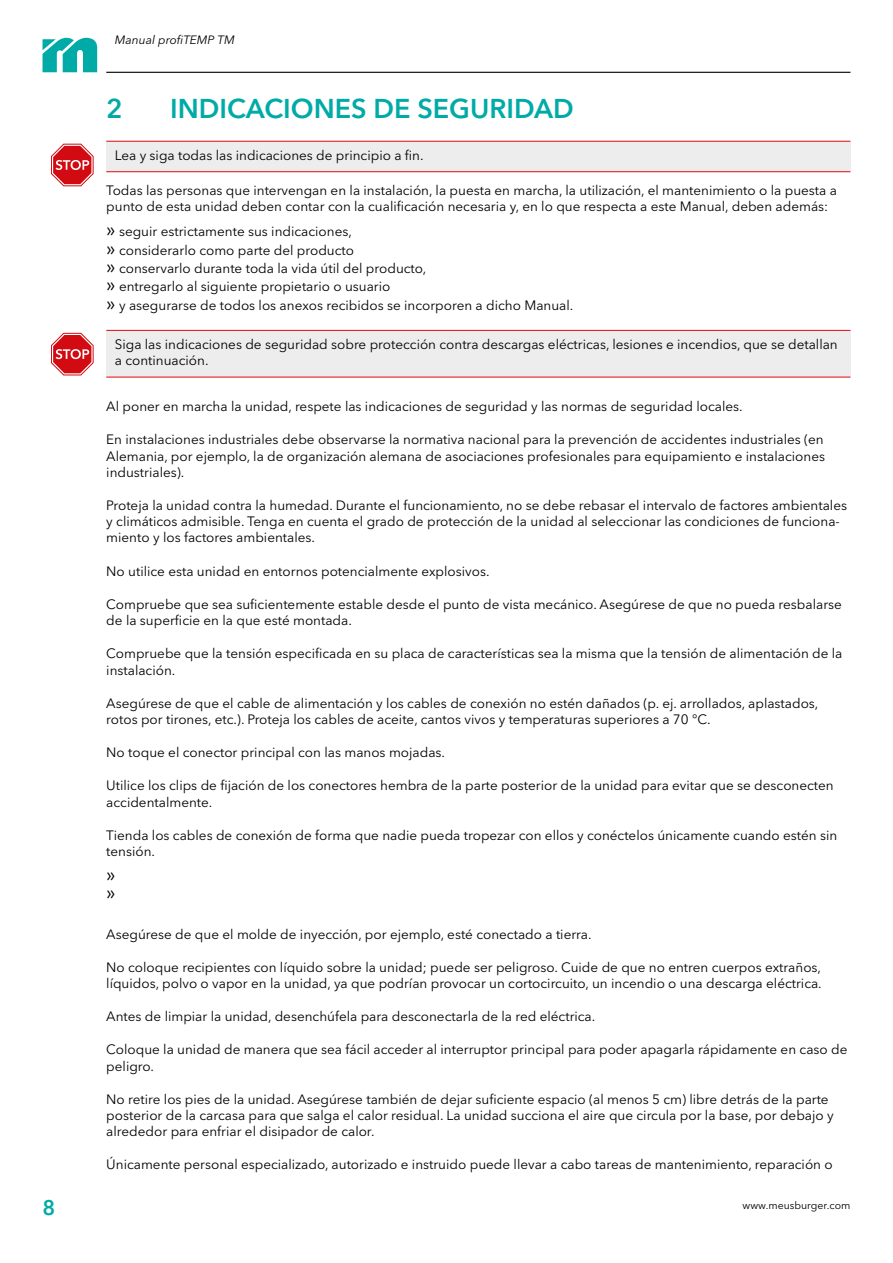
<style>
.page{position:relative;width:893px;height:1263px;background:#fff}
.page>*{position:absolute;margin:0;border:0;box-sizing:border-box;transform-origin:0 0}
.t1{font:600 27px "Avenir Next W1 G";color:#00aba7}
.t2{font:600 21px "Avenir Next W1 G";color:#00aba7}
.t3{font:19.5px "Avenir Next W1 G";color:#000}
.A_Lauftext_MehrAbsta{font:13.5px/16.2px "Avenir Next W1 G";color:#000}
.A_Lauftext{font:13.5px/16.2px "Avenir Next W1 G";color:#000}
.A_Hinweis_Sicherheit{font:13.5px/16.2px "Avenir Next W1 G";color:#000}
.t4{font:italic 12px "Avenir Next W1 G";color:#000}
.t5{font:10.5px "Avenir Next W1 G";color:#000}
.s1{font-size:19.5px}
</style>
<div class="page">
<hr style="left:106px;top:72px;width:744px;height:1px;background:#000">
<svg style="left:43px;top:37px;width:55px;height:35px"></svg>
<div style="left:106px;top:141px;width:744px;height:31px;background:#ededed"></div>
<hr style="left:106px;top:171px;width:744px;height:1px;background:#e30613">
<hr style="left:106px;top:141px;width:744px;height:1px;background:#e30613">
<div style="left:106px;top:330px;width:744px;height:47px;background:#ededed"></div>
<hr style="left:106px;top:377px;width:744px;height:1px;background:#e30613">
<hr style="left:106px;top:330px;width:744px;height:1px;background:#e30613">
<svg style="left:51px;top:144px;width:43px;height:42px"></svg>
<svg style="left:51px;top:333px;width:43px;height:42px"></svg>
<p class="t4" style="left:115px;top:32px;width:121px">Manual profiTEMP TM</p>
<p class="t1" style="left:106px;top:92px;width:18px">2</p>
<p class="t1" style="left:170px;top:92px;width:405px">INDICACIONES DE SEGURIDAD</p>
<p class="A_Hinweis_Sicherheit" style="left:115px;top:147px;width:310px">Lea y siga todas las indicaciones de principio a fin.</p>
<p class="A_Lauftext" style="left:106px;top:182px;width:732px">Todas las personas que intervengan en la instalación, la puesta en marcha, la utilización, el mantenimiento o la puesta a punto de esta unidad deben contar con la cualificación necesaria y, en lo que respecta a este Manual, deben además:</p>
<p class="A_Lauftext_MehrAbsta" style="left:106px;top:223px;width:247px"><span class="s1">»</span> seguir estrictamente sus indicaciones,</p>
<p class="A_Lauftext_MehrAbsta" style="left:106px;top:242px;width:249px"><span class="s1">»</span> considerarlo como parte del producto</p>
<p class="A_Lauftext_MehrAbsta" style="left:106px;top:260px;width:322px"><span class="s1">»</span> conservarlo durante toda la vida útil del producto,</p>
<p class="A_Lauftext_MehrAbsta" style="left:106px;top:278px;width:286px"><span class="s1">»</span> entregarlo al siguiente propietario o usuario</p>
<p class="A_Lauftext_MehrAbsta" style="left:106px;top:297px;width:469px"><span class="s1">»</span> y asegurarse de todos los anexos recibidos se incorporen a dicho Manual.</p>
<p class="A_Hinweis_Sicherheit" style="left:115px;top:336px;width:724px">Siga las indicaciones de seguridad sobre protección contra descargas eléctricas, lesiones e incendios, que se detallan a continuación.</p>
<p class="A_Lauftext_MehrAbsta" style="left:106px;top:398px;width:638px">Al poner en marcha la unidad, respete las indicaciones de seguridad y las normas de seguridad locales.</p>
<p class="A_Lauftext_MehrAbsta" style="left:106px;top:432px;width:720px;text-align:justify">En instalaciones industriales debe observarse la normativa nacional para la prevención de accidentes industriales (en Alemania, por ejemplo, la de organización alemana de asociaciones profesionales para equipamiento e instalaciones industriales).</p>
<p class="A_Lauftext_MehrAbsta" style="left:106px;top:497px;width:742px">Proteja la unidad contra la humedad. Durante el funcionamiento, no se debe rebasar el intervalo de factores ambientales y climáticos admisible. Tenga en cuenta el grado de protección de la unidad al seleccionar las condiciones de funciona&shy;miento y los factores ambientales.</p>
<p class="A_Lauftext_MehrAbsta" style="left:106px;top:563px;width:385px">No utilice esta unidad en entornos potencialmente explosivos.</p>
<p class="A_Lauftext_MehrAbsta" style="left:106px;top:596px;width:737px">Compruebe que sea suficientemente estable desde el punto de vista mecánico. Asegúrese de que no pueda resbalarse de la superficie en la que esté montada.</p>
<p class="A_Lauftext_MehrAbsta" style="left:106px;top:645px;width:738px">Compruebe que la tensión especificada en su placa de características sea la misma que la tensión de alimentación de la instalación.</p>
<p class="A_Lauftext_MehrAbsta" style="left:106px;top:695px;width:714px">Asegúrese de que el cable de alimentación y los cables de conexión no estén dañados (p. ej. arrollados, aplastados, rotos por tirones, etc.). Proteja los cables de aceite, cantos vivos y temperaturas superiores a 70 °C.</p>
<p class="A_Lauftext_MehrAbsta" style="left:106px;top:744px;width:340px">No toque el conector principal con las manos mojadas.</p>
<p class="A_Lauftext_MehrAbsta" style="left:106px;top:777px;width:729px">Utilice los clips de fijación de los conectores hembra de la parte posterior de la unidad para evitar que se desconecten accidentalmente.</p>
<p class="A_Lauftext_MehrAbsta" style="left:106px;top:827px;width:732px">Tienda los cables de conexión de forma que nadie pueda tropezar con ellos y conéctelos únicamente cuando estén sin tensión.</p>
<p class="t3" style="left:106px;top:862px;width:11px">»</p>
<p class="t3" style="left:106px;top:880px;width:11px">»</p>
<p class="A_Lauftext_MehrAbsta" style="left:106px;top:926px;width:487px">Asegúrese de que el molde de inyección, por ejemplo, esté conectado a tierra.</p>
<p class="A_Lauftext_MehrAbsta" style="left:106px;top:959px;width:717px">No coloque recipientes con líquido sobre la unidad; puede ser peligroso. Cuide de que no entren cuerpos extraños, líquidos, polvo o vapor en la unidad, ya que podrían provocar un cortocircuito, un incendio o una descarga eléctrica.</p>
<p class="A_Lauftext_MehrAbsta" style="left:106px;top:1008px;width:491px">Antes de limpiar la unidad, desenchúfela para desconectarla de la red eléctrica.</p>
<p class="A_Lauftext_MehrAbsta" style="left:106px;top:1042px;width:743px">Coloque la unidad de manera que sea fácil acceder al interruptor principal para poder apagarla rápidamente en caso de peligro.</p>
<p class="A_Lauftext_MehrAbsta" style="left:106px;top:1091px;width:729px">No retire los pies de la unidad. Asegúrese también de dejar suficiente espacio (al menos 5 cm) libre detrás de la parte posterior de la carcasa para que salga el calor residual. La unidad succiona el aire que circula por la base, por debajo y alrededor para enfriar el disipador de calor.</p>
<p class="A_Lauftext_MehrAbsta" style="left:106px;top:1157px;width:728px">Únicamente personal especializado, autorizado e instruido puede llevar a cabo tareas de mantenimiento, reparación o</p>
<h2 class="t2" style="left:43px;top:1195px;width:14px">8</h2>
<p class="t5" style="left:743px;top:1199px;width:109px">www.meusburger.com</p>
</div>
